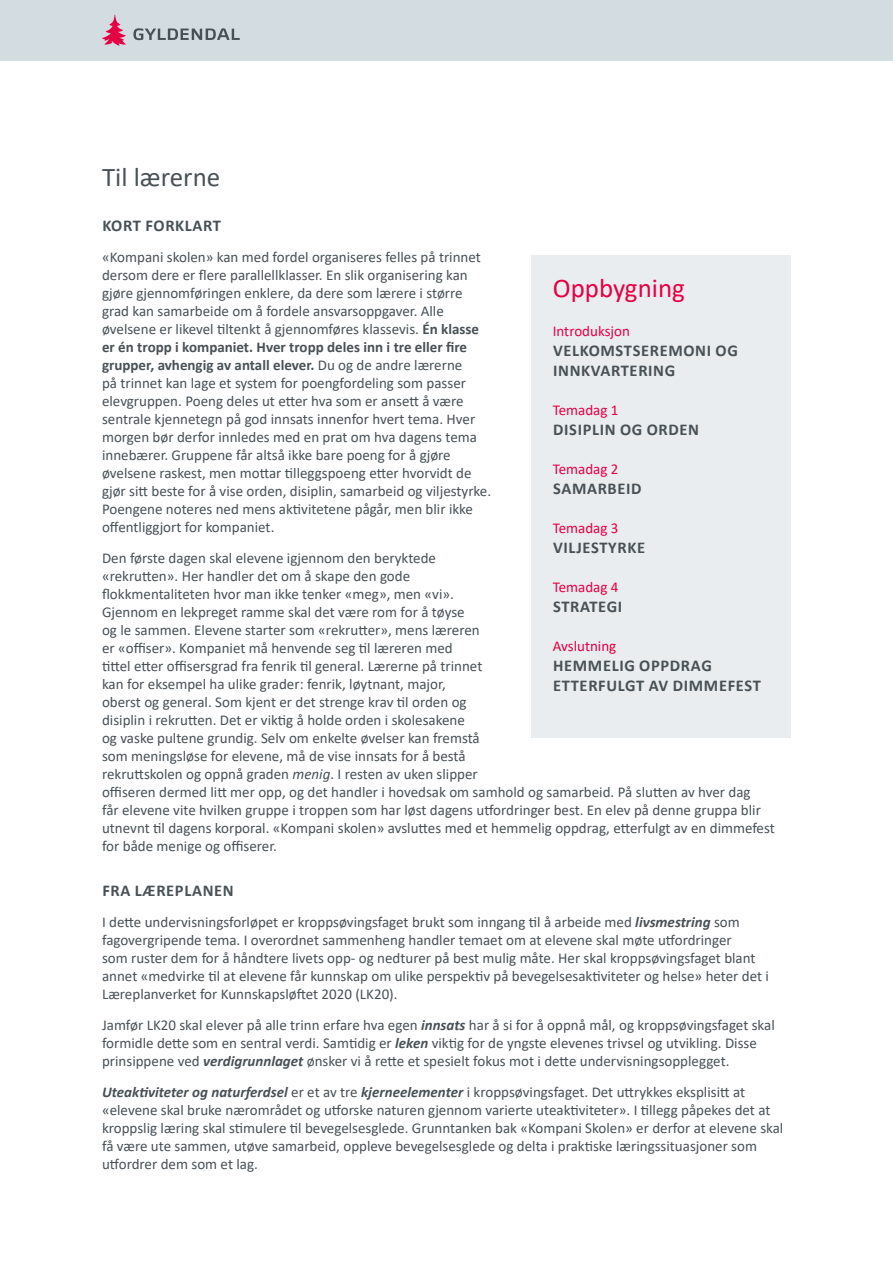
<style>
.page{position:relative;width:893px;height:1263px;background:#fff}
.page>*{position:absolute;margin:0;border:0;box-sizing:border-box;transform-origin:0 0}
.t1{font:27px "Calibri";color:#485156}
.t2{font:27px "Calibri";color:#e50043}
.t3{font:700 16.5px/19.8px "Calibri";letter-spacing:.04em;color:#485156}
.t4{font:15px/18px "Calibri";color:#485156}
.t5{font:15px "Calibri";color:#e50043}
.s1{font-weight:700}
.s2{font-style:italic}
.s3{font-weight:700;font-style:italic}
</style>
<div class="page">
<div style="left:0;top:0;width:893px;height:60px;background:#d3dce1"></div>
<svg style="left:102px;top:15px;width:24px;height:31px"></svg>
<svg style="left:133px;top:28px;width:107px;height:12px"></svg>
<div style="left:531px;top:255px;width:260px;height:483px;background:#e9edf0"></div>
<h1 class="t1" style="left:102px;top:158px;width:120px">Til lærerne</h1>
<p class="t3" style="left:102px;top:216px;width:120px">KORT FORKLART</p>
<p class="t4" style="left:102px;top:248px;width:391px">«Kompani skolen» kan med fordel organiseres felles på trinnet dersom dere er flere parallellklasser. En slik organisering kan gjøre gjennomføringen enklere, da dere som lærere i større grad kan samarbeide om å fordele ansvarsoppgaver. Alle øvelsene er likevel tiltenkt å gjennomføres klassevis. <span class="s1">Én klasse er én tropp i kompaniet. Hver tropp deles inn i tre eller fire grupper, avhengig av antall elever.</span> Du og de andre lærerne<br>på trinnet kan lage et system for poengfordeling som passer elevgruppen. Poeng deles ut etter hva som er ansett å være sentrale kjennetegn på god innsats innenfor hvert tema. Hver morgen bør derfor innledes med en prat om hva dagens tema innebærer. Gruppene får altså ikke bare poeng for å gjøre øvelsene raskest, men mottar tilleggspoeng etter hvorvidt de gjør sitt beste for å vise orden, disiplin, samarbeid og viljestyrke.<br>Poengene noteres ned mens aktivitetene pågår, men blir ikke offentliggjort for kompaniet.</p>
<p class="t4" style="left:102px;top:549px;width:674px">Den første dagen skal elevene igjennom den beryktede<br>«rekrutten». Her handler det om å skape den gode<br>flokkmentaliteten hvor man ikke tenker «meg», men «vi».<br>Gjennom en lekpreget ramme skal det være rom for å tøyse<br>og le sammen. Elevene starter som «rekrutter», mens læreren<br>er «offiser». Kompaniet må henvende seg til læreren med<br>tittel etter offisersgrad fra fenrik til general. Lærerne på trinnet<br>kan for eksempel ha ulike grader: fenrik, løytnant, major,<br>oberst og general. Som kjent er det strenge krav til orden og<br>disiplin i rekrutten. Det er viktig å holde orden i skolesakene<br>og vaske pultene grundig. Selv om enkelte øvelser kan fremstå<br>som meningsløse for elevene, må de vise innsats for å bestå<br>rekruttskolen og oppnå graden <span class="s2">menig</span>. I resten av uken slipper<br>offiseren dermed litt mer opp, og det handler i hovedsak om samhold og samarbeid. På slutten av hver dag<br>får elevene vite hvilken gruppe i troppen som har løst dagens utfordringer best. En elev på denne gruppa blir utnevnt til dagens korporal. «Kompani skolen» avsluttes med et hemmelig oppdrag, etterfulgt av en dimmefest for både menige og offiserer.</p>
<p class="t3" style="left:102px;top:881px;width:133px">FRA LÆREPLANEN</p>
<p class="t4" style="left:102px;top:913px;width:668px">I dette undervisningsforløpet er kroppsøvingsfaget brukt som inngang til å arbeide med <span class="s3">livsmestring</span> som fagovergripende tema. I overordnet sammenheng handler temaet om at elevene skal møte utfordringer<br>som ruster dem for å håndtere livets opp- og nedturer på best mulig måte. Her skal kroppsøvingsfaget blant annet «medvirke til at elevene får kunnskap om ulike perspektiv på bevegelsesaktiviteter og helse» heter det i Læreplanverket for Kunnskapsløftet 2020 (LK20).</p>
<p class="t4" style="left:102px;top:1015px;width:674px">Jamfør LK20 skal elever på alle trinn erfare hva egen <span class="s3">innsats</span> har å si for å oppnå mål, og kroppsøvingsfaget skal formidle dette som en sentral verdi. Samtidig er <span class="s3">leken</span> viktig for de yngste elevenes trivsel og utvikling. Disse prinsippene ved <span class="s3">verdigrunnlaget</span> ønsker vi å rette et spesielt fokus mot i dette undervisningsopplegget.</p>
<p class="t4" style="left:102px;top:1082px;width:683px"><span class="s3">Uteaktiviteter og naturferdsel</span> er et av tre <span class="s3">kjerneelementer</span> i kroppsøvingsfaget. Det uttrykkes eksplisitt at «elevene skal bruke nærområdet og utforske naturen gjennom varierte uteaktiviteter». I tillegg påpekes det at kroppslig læring skal stimulere til bevegelsesglede. Grunntanken bak «Kompani Skolen» er derfor at elevene skal få være ute sammen, utøve samarbeid, oppleve bevegelsesglede og delta i praktiske læringssituasjoner som utfordrer dem som et lag.</p>
<h1 class="t2" style="left:553px;top:269px;width:134px">Oppbygning</h1>
<p class="t5" style="left:553px;top:320px;width:79px">Introduksjon</p>
<p class="t3" style="left:553px;top:340px;width:186px">VELKOMSTSEREMONI OG<br>INNKVARTERING</p>
<p class="t5" style="left:553px;top:399px;width:67px">Temadag 1</p>
<p class="t3" style="left:553px;top:419px;width:147px">DISIPLIN OG ORDEN</p>
<p class="t5" style="left:553px;top:458px;width:67px">Temadag 2</p>
<p class="t3" style="left:553px;top:478px;width:90px">SAMARBEID</p>
<p class="t5" style="left:553px;top:517px;width:67px">Temadag 3</p>
<p class="t3" style="left:553px;top:537px;width:93px">VILJESTYRKE</p>
<p class="t5" style="left:553px;top:577px;width:67px">Temadag 4</p>
<p class="t3" style="left:553px;top:596px;width:71px">STRATEGI</p>
<p class="t5" style="left:553px;top:636px;width:65px">Avslutning</p>
<p class="t3" style="left:553px;top:655px;width:209px">HEMMELIG OPPDRAG<br>ETTERFULGT AV DIMMEFEST</p>
</div>
